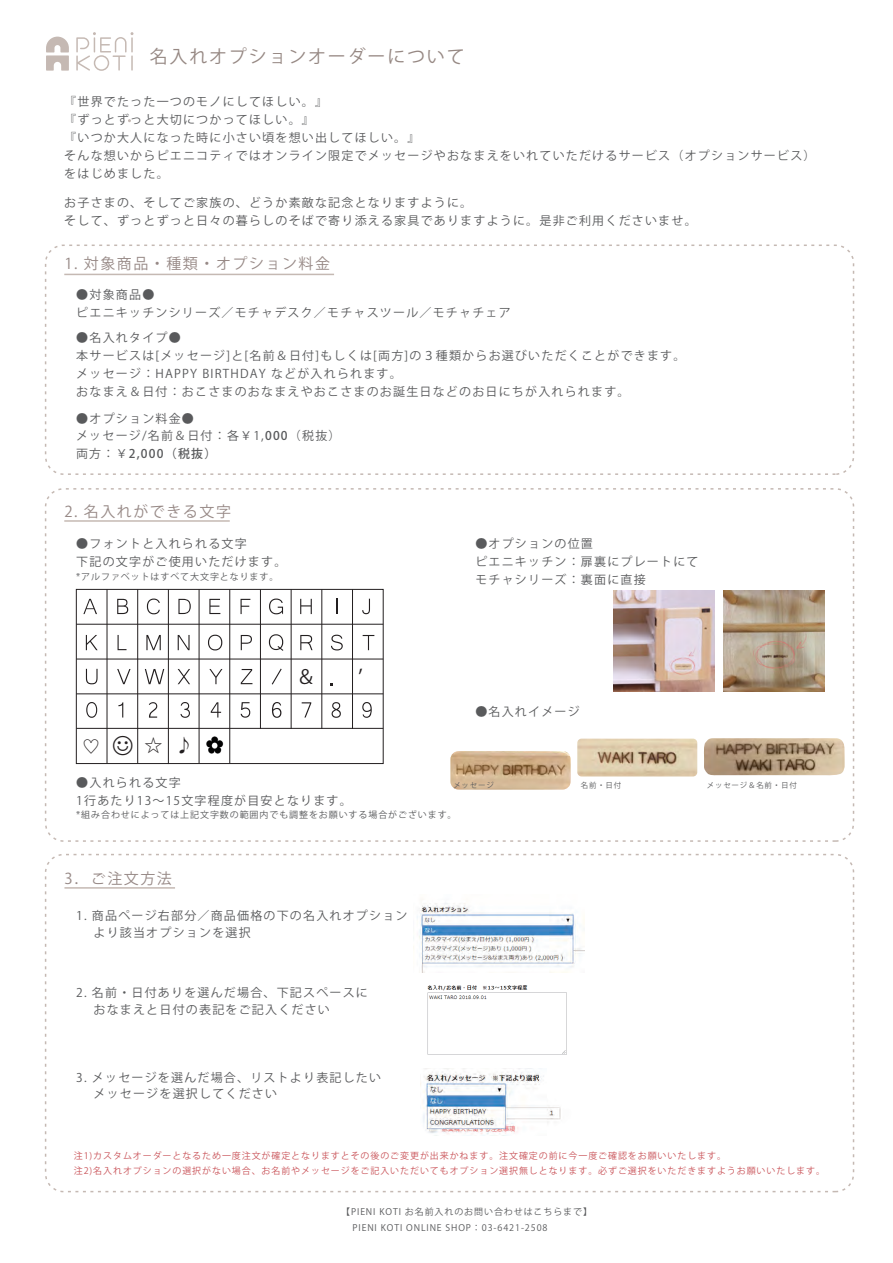
<style>
.page{position:relative;width:893px;height:1263px;background:#fff}
.page>*{position:absolute;margin:0;border:0;box-sizing:border-box;transform-origin:0 0}
.t1{font:21px "Koz Go Pr 6 N";color:#231f20}
.t2{font:19.5px "Koz Go Pr 6 N";color:#231f20}
.t3{font:18px "Koz Go Pr 6 N";letter-spacing:.1em;color:#968883}
.t4{font:18px "Koz Go Pr 6 N";color:#231f20}
.t5{font:15px "Koz Go Pr 6 N";letter-spacing:.1em;color:#978986}
.t6{font:12px/18px "Koz Go Pr 6 N";letter-spacing:.1em;color:#595a5c}
.t7{font:9px/15px "Koz Go Pr 6 N";letter-spacing:.1em;color:#ca555b}
.t8{font:9px/16.5px "Koz Go Pr 6 N";letter-spacing:.1em;color:#595a5c}
.t9{font:7.5px "Koz Go Pr 6 N";letter-spacing:.1em;color:#595a5c}
.s1{font-weight:500}
.s2{font-family:"Koz Go Pro"}
.s3{font-family:"Kazesawa";font-size:25.8px}
</style>
<div class="page">
<img style="left:580px;top:681px;width:118px;height:96px">
<img style="left:577px;top:738px;width:120px;height:38px">
<svg style="left:46px;top:37px;width:23px;height:34px"></svg>
<svg style="left:76px;top:32px;width:57px;height:39px"></svg>
<hr style="left:64px;top:274px;width:270px;height:1px;background:#c5b9b3">
<div style="left:45px;top:245px;width:809px;height:230px;border:2px dashed #c5b9b3;border-radius:18px"></div>
<hr style="left:64px;top:520px;width:166px;height:2px;background:#c5b9b3">
<div style="left:45px;top:488px;width:809px;height:354px;border:2px dashed #c5b9b3;border-radius:18px"></div>
<hr style="left:64px;top:887px;width:111px;height:2px;background:#c5b9b3">
<div style="left:45px;top:854px;width:809px;height:338px;border:2px dashed #c5b9b3;border-radius:18px"></div>
<svg style="left:83px;top:599px;width:14px;height:15px"></svg>
<svg style="left:117px;top:599px;width:11px;height:15px"></svg>
<svg style="left:147px;top:598px;width:13px;height:16px"></svg>
<svg style="left:178px;top:599px;width:13px;height:15px"></svg>
<svg style="left:209px;top:599px;width:11px;height:15px"></svg>
<svg style="left:241px;top:599px;width:9px;height:15px"></svg>
<svg style="left:269px;top:598px;width:14px;height:16px"></svg>
<svg style="left:300px;top:599px;width:12px;height:15px"></svg>
<svg style="left:336px;top:599px;width:2px;height:15px"></svg>
<svg style="left:362px;top:599px;width:8px;height:15px"></svg>
<svg style="left:86px;top:635px;width:12px;height:15px"></svg>
<svg style="left:118px;top:635px;width:9px;height:15px"></svg>
<svg style="left:146px;top:635px;width:15px;height:15px"></svg>
<svg style="left:178px;top:635px;width:12px;height:15px"></svg>
<svg style="left:208px;top:635px;width:14px;height:15px"></svg>
<svg style="left:241px;top:635px;width:11px;height:15px"></svg>
<svg style="left:269px;top:634px;width:14px;height:17px"></svg>
<svg style="left:300px;top:635px;width:13px;height:15px"></svg>
<svg style="left:331px;top:635px;width:12px;height:15px"></svg>
<svg style="left:363px;top:635px;width:11px;height:15px"></svg>
<svg style="left:86px;top:669px;width:12px;height:15px"></svg>
<svg style="left:117px;top:669px;width:14px;height:15px"></svg>
<svg style="left:145px;top:669px;width:19px;height:15px"></svg>
<svg style="left:178px;top:669px;width:12px;height:15px"></svg>
<svg style="left:209px;top:669px;width:13px;height:15px"></svg>
<svg style="left:241px;top:669px;width:11px;height:15px"></svg>
<svg style="left:86px;top:702px;width:11px;height:16px"></svg>
<svg style="left:118px;top:702px;width:5px;height:15px"></svg>
<svg style="left:149px;top:702px;width:8px;height:16px"></svg>
<svg style="left:180px;top:702px;width:10px;height:16px"></svg>
<svg style="left:211px;top:702px;width:10px;height:15px"></svg>
<svg style="left:241px;top:702px;width:9px;height:16px"></svg>
<svg style="left:272px;top:702px;width:9px;height:16px"></svg>
<svg style="left:302px;top:702px;width:9px;height:15px"></svg>
<svg style="left:332px;top:702px;width:9px;height:16px"></svg>
<svg style="left:362px;top:702px;width:10px;height:16px"></svg>
<div style="left:76px;top:589px;width:307px;height:174px;border:1px solid #231f20"></div>
<hr style="left:76px;top:624px;width:307px;height:1px;background:#231f20">
<hr style="left:76px;top:659px;width:307px;height:1px;background:#231f20">
<hr style="left:107px;top:589px;width:1px;height:174px;background:#231f20">
<hr style="left:137px;top:589px;width:1px;height:174px;background:#231f20">
<hr style="left:168px;top:589px;width:1px;height:175px;background:#231f20">
<hr style="left:199px;top:589px;width:1px;height:174px;background:#231f20">
<hr style="left:229px;top:589px;width:1px;height:174px;background:#231f20">
<hr style="left:260px;top:589px;width:1px;height:140px;background:#231f20">
<hr style="left:291px;top:589px;width:1px;height:140px;background:#231f20">
<hr style="left:322px;top:589px;width:1px;height:140px;background:#231f20">
<hr style="left:352px;top:589px;width:1px;height:140px;background:#231f20">
<hr style="left:76px;top:694px;width:307px;height:1px;background:#231f20">
<hr style="left:76px;top:728px;width:307px;height:1px;background:#231f20">
<svg style="left:272px;top:669px;width:10px;height:15px"></svg>
<img style="left:413px;top:903px;width:172px;height:69px">
<img style="left:423px;top:1068px;width:138px;height:67px">
<img style="left:724px;top:591px;width:101px;height:101px">
<img style="left:614px;top:591px;width:101px;height:101px">
<img style="left:450px;top:751px;width:121px;height:39px">
<img style="left:704px;top:738px;width:141px;height:38px">
<img style="left:206px;top:736px;width:18px;height:18px">
<img style="left:427px;top:985px;width:140px;height:70px">
<h3 class="t3" style="left:150px;top:46px;width:317px">名入れオプションオーダーについて</h3>
<p class="t6" style="left:64px;top:93px;width:753px">『世界でたった一つのモノにしてほしい。』<br>『ずっとずっと大切につかってほしい。』<br>『いつか大人になった時に小さい頃を想い出してほしい。』<br>そんな想いからピエニコティではオンライン限定でメッセージやおなまえをいれていただけるサービス（オプションサービス）をはじめました。</p>
<p class="t6" style="left:64px;top:194px;width:634px">お子さまの、そしてご家族の、どうか素敵な記念となりますように。<br>そして、ずっとずっと日々の暮らしのそばで寄り添える家具でありますように。是非ご利用くださいませ。</p>
<p class="t5" style="left:64px;top:255px;width:267px">1. 対象商品・種類・オプション料金</p>
<p class="t6" style="left:76px;top:285px;width:436px">●対象商品●<br>ピエニキッチンシリーズ／モチャデスク／モチャスツール／モチャチェア</p>
<p class="t6" style="left:76px;top:329px;width:611px">●名入れタイプ●<br>本サービスは[メッセージ]と[名前＆日付]もしくは[両方]の３種類からお選びいただくことができます。メッセージ：HAPPY BIRTHDAY などが入れられます。<br>おなまえ＆日付：おこさまのおなまえやおこさまのお誕生日などのお日にちが入れられます。</p>
<p class="t6" style="left:76px;top:410px;width:266px">●オプション料金●<br>メッセージ/名前＆日付：各￥1,<span class="s1">000</span>（税<span class="s2">抜</span>）両方：￥<span class="s1">2,000（税抜）</span></p>
<p class="t5" style="left:64px;top:503px;width:168px">2. 名入れができる文字</p>
<p class="t6" style="left:76px;top:535px;width:212px">●フォントと入れられる文字<br>下記の文字がご使用いただけます。</p>
<p class="t8" style="left:76px;top:568px;width:204px">*アルファベットはすべて大文字となります。</p>
<h3 class="t4" style="left:82px;top:735px;width:112px">♡<span class="s3">☺</span>☆♪</h3>
<h2 class="t2" style="left:297px;top:666px;width:21px">＆</h2>
<h1 class="t1" style="left:358px;top:665px;width:6px">ʼ</h1>
<p class="t6" style="left:475px;top:535px;width:225px">●オプションの位置<br>ピエニキッチン：扉裏にプレートにてモチャシリーズ：裏面に直接</p>
<p class="t6" style="left:475px;top:703px;width:106px">●名入れイメージ</p>
<p class="t6" style="left:76px;top:773px;width:277px">●入れられる文字<br>1行あたり13～15文字程度が目安となります。</p>
<p class="t8" style="left:76px;top:807px;width:382px">*組み合わせによっては上記文字数の範囲内でも調整をお願いする場合がございます。</p>
<p class="t9" style="left:453px;top:781px;width:42px">メッセージ</p>
<p class="t9" style="left:581px;top:781px;width:42px">名前・日付</p>
<p class="t9" style="left:707px;top:781px;width:91px">メッセージ＆名前・日付</p>
<p class="t5" style="left:65px;top:870px;width:109px">3．ご注文方法</p>
<p class="t6" style="left:94px;top:908px;width:316px;line-height:16.5px;text-indent:-17px">1. 商品ページ右部分／商品価格の下の名入れオプションより該当オプションを選択</p>
<p class="t6" style="left:94px;top:985px;width:276px;line-height:16.5px;text-indent:-17px">2. 名前・日付ありを選んだ場合、下記スペースにおなまえと日付の表記をご記入ください</p>
<p class="t6" style="left:94px;top:1069px;width:289px;line-height:16.5px;text-indent:-17px">3. メッセージを選んだ場合、リストより表記したいメッセージを選択してください</p>
<p class="t7" style="left:74px;top:1148px;width:753px">注1)カスタムオーダーとなるため一度注文が確定となりますとその後のご変更が出来かねます。注文確定の前に今一度ご確認をお願いいたします。<br>注2)名入れオプションの選択がない場合、お名前やメッセージをご記入いただいてもオプション選択無しとなります。必ずご選択をいただきますようお願いいたします。</p>
<p class="t8" style="left:352px;top:1203px;width:241px;text-indent:-11px">【PIENI KOTI お名前入れのお問い合わせはこちらまで】<br>PIENI KOTI ONLINE SHOP：03-6421-2508</p>
</div>
